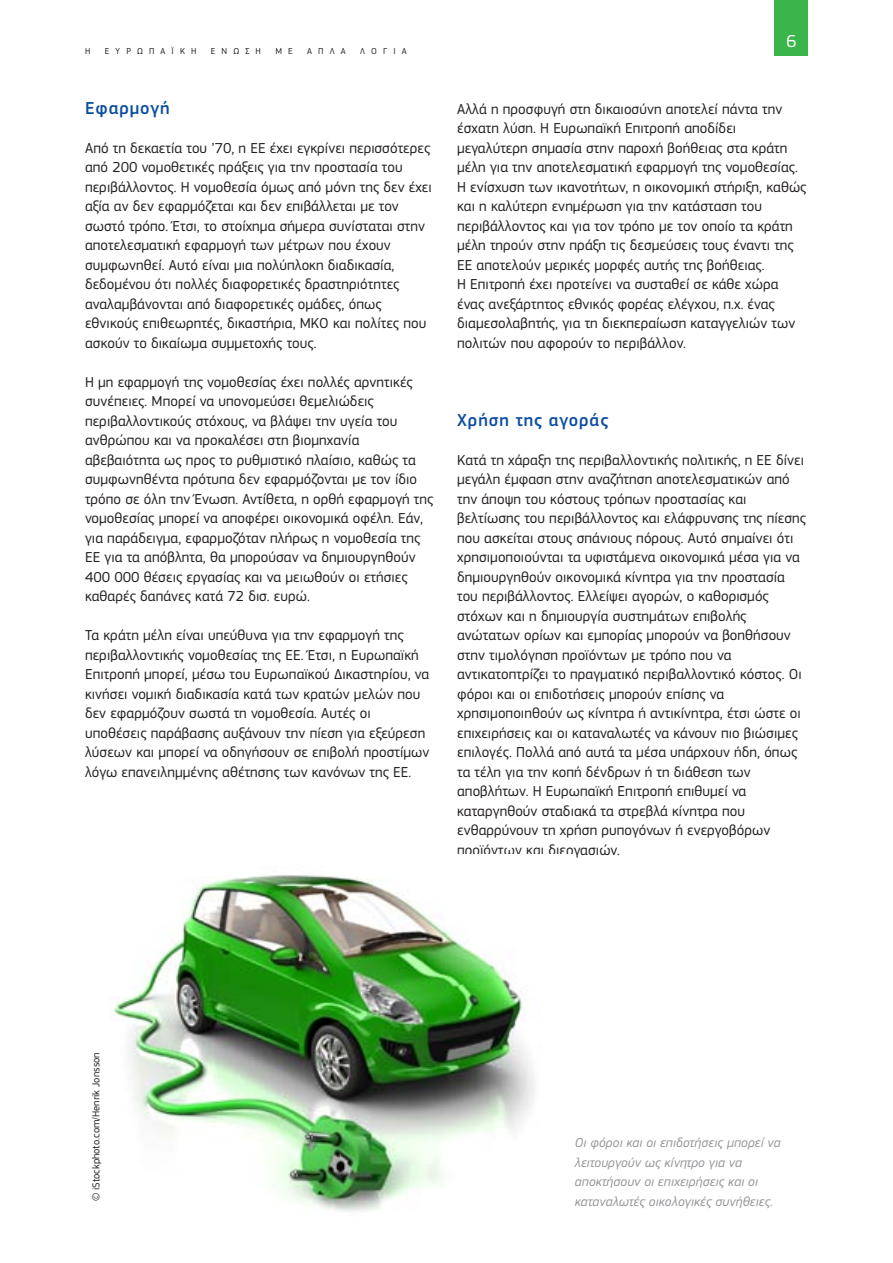
<style>
.page{position:relative;width:893px;height:1263px;background:#fff}
.page>*{position:absolute;margin:0;border:0;box-sizing:border-box;transform-origin:0 0}
.Heading03{font:500 18px "EC Square Sans Pro";letter-spacing:.05em;color:#0d4da1}
.t1{font:18px "EC Square Sans Pro";color:#fff}
.BodyText{font:15px/19.5px "EC Square Sans Pro";letter-spacing:.005em;color:#231f20}
.legende_L{font:italic 13.5px/19.5px "EC Square Sans Pro";letter-spacing:.005em;color:#939598}
.copyright{font:10.5px "EC Square Sans Pro";color:#231f20}
.t2{font:9px "EC Square Sans Pro";letter-spacing:.68em;color:#231f20}
</style>
<div class="page">
<div style="left:775px;top:0;width:33px;height:55px;background:#3ab54a"></div>
<img style="left:111px;top:875px;width:424px;height:337px">
<p class="t2" style="left:85px;top:45px;width:7px">Η</p>
<p class="t2" style="left:105px;top:45px;width:93px">ΕΥΡΩΠΑΪΚΗ</p>
<p class="t2" style="left:211px;top:45px;width:51px">ΕΝΩΣΗ</p>
<p class="t2" style="left:275px;top:45px;width:19px">Μ Ε</p>
<p class="t2" style="left:307px;top:45px;width:40px">ΑΠΛΑ</p>
<p class="t2" style="left:360px;top:45px;width:48px">ΛΟΓΙΑ</p>
<p class="Heading03" style="left:85px;top:97px;width:86px">Εφαρμογή</p>
<p class="BodyText" style="left:85px;top:138px;width:348px">Από τη δεκαετία του ’70, η ΕΕ έχει εγκρίνει περισσότερες από 200 νομοθετικές πράξεις για την προστασία του περιβάλλοντος. Η νομοθεσία όμως από μόνη της δεν έχει αξία αν δεν εφαρμόζεται και δεν επιβάλλεται με τον σωστό τρόπο. Έτσι, το στοίχημα σήμερα συνίσταται στην αποτελεσματική εφαρμογή των μέτρων που έχουν συμφωνηθεί. Αυτό είναι μια πολύπλοκη διαδικασία, δεδομένου ότι πολλές διαφορετικές δραστηριότητες αναλαμβάνονται από διαφορετικές ομάδες, όπως εθνικούς επιθεωρητές, δικαστήρια, ΜΚΟ και πολίτες που ασκούν το δικαίωμα συμμετοχής τους.</p>
<p class="BodyText" style="left:85px;top:372px;width:350px">Η μη εφαρμογή της νομοθεσίας έχει πολλές αρνητικές συνέπειες. Μπορεί να υπονομεύσει θεμελιώδεις περιβαλλοντικούς στόχους, να βλάψει την υγεία του ανθρώπου και να προκαλέσει στη βιομηχανία αβεβαιότητα ως προς το ρυθμιστικό πλαίσιο, καθώς τα συμφωνηθέντα πρότυπα δεν εφαρμόζονται με τον ίδιο τρόπο σε όλη την Ένωση. Αντίθετα, η ορθή εφαρμογή της νομοθεσίας μπορεί να αποφέρει οικονομικά οφέλη. Εάν, για παράδειγμα, εφαρμοζόταν πλήρως η νομοθεσία της ΕΕ για τα απόβλητα, θα μπορούσαν να δημιουργηθούν 400 000 θέσεις εργασίας και να μειωθούν οι ετήσιες καθαρές δαπάνες κατά 72 δισ. ευρώ.</p>
<p class="BodyText" style="left:85px;top:626px;width:346px">Τα κράτη μέλη είναι υπεύθυνα για την εφαρμογή της περιβαλλοντικής νομοθεσίας της ΕΕ. Έτσι, η Ευρωπαϊκή Επιτροπή μπορεί, μέσω του Ευρωπαϊκού Δικαστηρίου, να κινήσει νομική διαδικασία κατά των κρατών μελών που δεν εφαρμόζουν σωστά τη νομοθεσία. Αυτές οι υποθέσεις παράβασης αυξάνουν την πίεση για εξεύρεση λύσεων και μπορεί να οδηγήσουν σε επιβολή προστίμων λόγω επανειλημμένης αθέτησης των κανόνων της ΕΕ.</p>
<p class="t1" style="left:786px;top:30px;width:12px">6</p>
<p class="BodyText" style="left:457px;top:99px;width:351px">Αλλά η προσφυγή στη δικαιοσύνη αποτελεί πάντα την έσχατη λύση. Η Ευρωπαϊκή Επιτροπή αποδίδει μεγαλύτερη σημασία στην παροχή βοήθειας στα κράτη μέλη για την αποτελεσματική εφαρμογή της νομοθεσίας.<br>Η ενίσχυση των ικανοτήτων, η οικονομική στήριξη, καθώς και η καλύτερη ενημέρωση για την κατάσταση του περιβάλλοντος και για τον τρόπο με τον οποίο τα κράτη μέλη τηρούν στην πράξη τις δεσμεύσεις τους έναντι της ΕΕ αποτελούν μερικές μορφές αυτής της βοήθειας.<br>Η Επιτροπή έχει προτείνει να συσταθεί σε κάθε χώρα ένας ανεξάρτητος εθνικός φορέας ελέγχου, π.χ. ένας διαμεσολαβητής, για τη διεκπεραίωση καταγγελιών των πολιτών που αφορούν το περιβάλλον.</p>
<p class="Heading03" style="left:457px;top:409px;width:153px">Χρήση της αγοράς</p>
<p class="BodyText" style="left:457px;top:450px;width:351px">Κατά τη χάραξη της περιβαλλοντικής πολιτικής, η ΕΕ δίνει μεγάλη έμφαση στην αναζήτηση αποτελεσματικών από την άποψη του κόστους τρόπων προστασίας και βελτίωσης του περιβάλλοντος και ελάφρυνσης της πίεσης που ασκείται στους σπάνιους πόρους. Αυτό σημαίνει ότι χρησιμοποιούνται τα υφιστάμενα οικονομικά μέσα για να δημιουργηθούν οικονομικά κίνητρα για την προστασία του περιβάλλοντος. Ελλείψει αγορών, ο καθορισμός στόχων και η δημιουργία συστημάτων επιβολής ανώτατων ορίων και εμπορίας μπορούν να βοηθήσουν στην τιμολόγηση προϊόντων με τρόπο που να αντικατοπτρίζει το πραγματικό περιβαλλοντικό κόστος. Οι φόροι και οι επιδοτήσεις μπορούν επίσης να χρησιμοποιηθούν ως κίνητρα ή αντικίνητρα, έτσι ώστε οι επιχειρήσεις και οι καταναλωτές να κάνουν πιο βιώσιμες επιλογές. Πολλά από αυτά τα μέσα υπάρχουν ήδη, όπως τα τέλη για την κοπή δένδρων ή τη διάθεση των αποβλήτων. Η Ευρωπαϊκή Επιτροπή επιθυμεί να καταργηθούν σταδιακά τα στρεβλά κίνητρα που ενθαρρύνουν τη χρήση ρυπογόνων ή ενεργοβόρων προϊόντων και διεργασιών.</p>
<p class="copyright" style="left:90px;top:1201px;width:151px;rotate:-90deg">© iStockphoto.com/Henrik Jonsson</p>
<p class="legende_L" style="left:575px;top:1133px;width:207px">Οι φόροι και οι επιδοτήσεις μπορεί να λειτουργούν ως κίνητρο για να αποκτήσουν οι επιχειρήσεις και οι καταναλωτές οικολογικές συνήθειες.</p>
</div>
